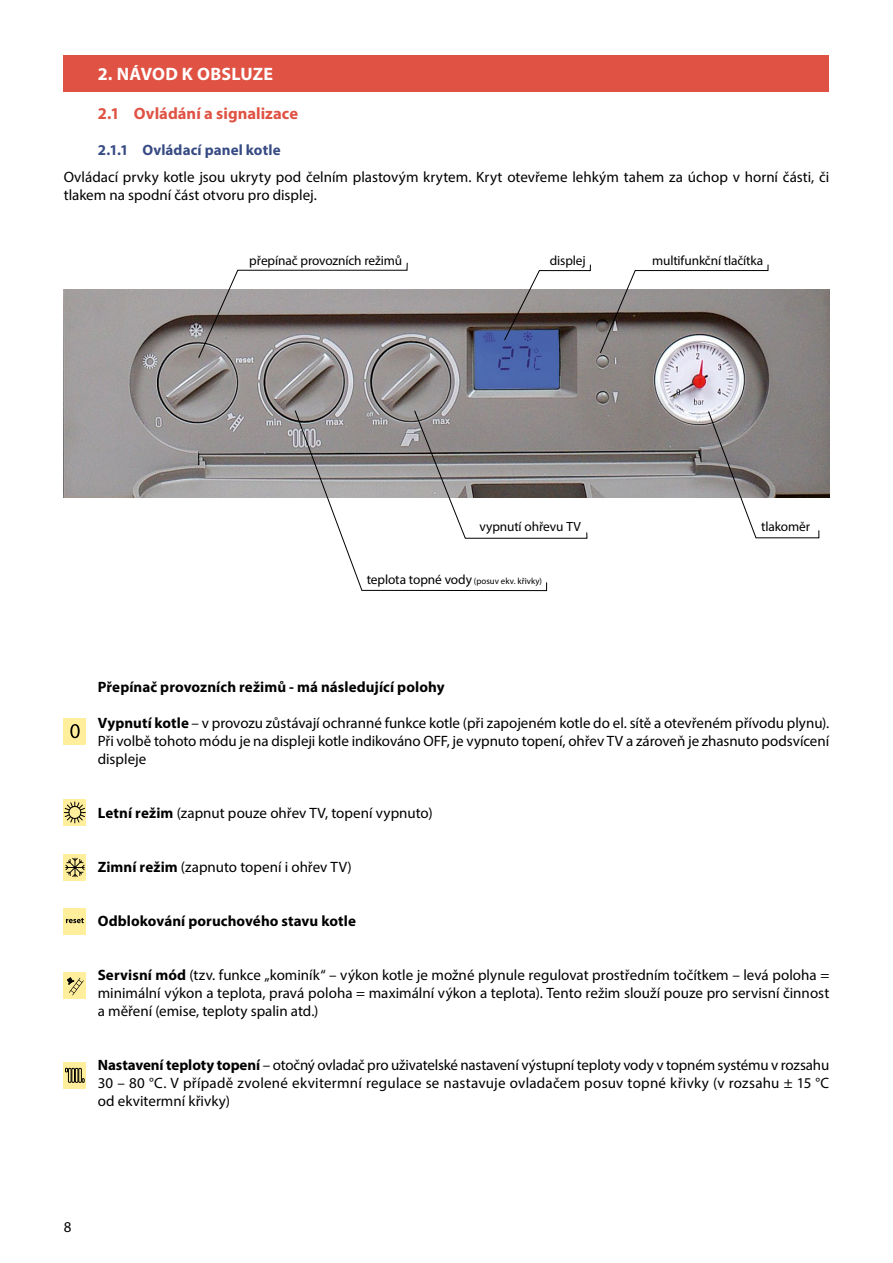
<style>
.page{position:relative;width:893px;height:1263px;background:#fff}
.page>*{position:absolute;margin:0;border:0;box-sizing:border-box;transform-origin:0 0}
.t1{font:700 18px "Myriad Pro";letter-spacing:.01em;color:#fff}
.t2{font:700 16.5px "Myriad Pro";color:#e05243}
.t3{font:15px/18px "Myriad Pro";color:#000;text-align:justify}
.t4{font:700 15px "Myriad Pro";letter-spacing:.005em;color:#000}
.t5{font:700 15px "Myriad Pro";letter-spacing:.005em;color:#374b84}
.t6{font:13.35px "Myriad Pro";letter-spacing:-.01em;color:#000}
.t7{font:8.85px "Myriad Pro";letter-spacing:.005em;color:#000}
.s1{font-size:13.35px}
.s2{font-weight:700}
</style>
<div class="page">
<img style="left:64px;top:289px;width:765px;height:208px">
<div style="left:64px;top:55px;width:765px;height:36px;background:#e05243"></div>
<svg style="left:504px;top:264px;width:87px;height:77px"></svg>
<svg style="left:198px;top:262px;width:210px;height:96px"></svg>
<svg style="left:294px;top:410px;width:253px;height:181px"></svg>
<svg style="left:414px;top:410px;width:173px;height:129px"></svg>
<svg style="left:708px;top:411px;width:111px;height:127px"></svg>
<svg style="left:600px;top:264px;width:169px;height:89px"></svg>
<div style="left:64px;top:718px;width:22px;height:27px;background:#ffee9c"></div>
<svg style="left:70px;top:724px;width:10px;height:14px"></svg>
<div style="left:64px;top:854px;width:22px;height:27px;background:#ffee9c"></div>
<svg style="left:65px;top:858px;width:20px;height:19px"></svg>
<div style="left:64px;top:908px;width:22px;height:27px;background:#ffee9c"></div>
<svg style="left:66px;top:918px;width:18px;height:5px"></svg>
<div style="left:64px;top:972px;width:22px;height:27px;background:#ffee9c"></div>
<svg style="left:67px;top:978px;width:17px;height:17px"></svg>
<svg style="left:64px;top:1062px;width:22px;height:27px"></svg>
<div style="left:68px;top:1068px;width:3px;height:15px;border:1px solid #000"></div>
<div style="left:72px;top:1068px;width:3px;height:15px;border:1px solid #000"></div>
<div style="left:75px;top:1068px;width:3px;height:15px;border:1px solid #000"></div>
<div style="left:79px;top:1068px;width:3px;height:15px;border:1px solid #000"></div>
<svg style="left:65px;top:1068px;width:3px;height:4px"></svg>
<div style="left:64px;top:799px;width:22px;height:27px;background:#ffee9c"></div>
<svg style="left:64px;top:801px;width:22px;height:22px"></svg>
<p class="t1" style="left:98px;top:62px;width:177px">2. NÁVOD K OBSLUZE</p>
<p class="t2" style="left:98px;top:102px;width:202px">2.1 Ovládání a signalizace</p>
<p class="t5" style="left:98px;top:140px;width:184px">2.1.1 Ovládací panel kotle</p>
<p class="t3" style="left:64px;top:167px;width:767px">Ovládací prvky kotle jsou ukryty pod čelním plastovým krytem. Kryt otevřeme lehkým tahem za úchop v horní části, či tlakem na spodní část otvoru pro displej.</p>
<p class="t6" style="left:249px;top:252px;width:154px">přepínač provozních režimů</p>
<p class="t6" style="left:550px;top:252px;width:37px">displej</p>
<p class="t6" style="left:652px;top:252px;width:113px">multifunkční tlačítka</p>
<p class="t6" style="left:479px;top:518px;width:103px">vypnutí ohřevu TV</p>
<p class="t7" style="left:367px;top:576px;width:177px"><span class="s1">teplota topné vody</span> (posuv ekv. křivky)</p>
<p class="t6" style="left:761px;top:518px;width:50px">tlakoměr</p>
<p class="t4" style="left:98px;top:677px;width:348px">Přepínač provozních režimů - má následující polohy</p>
<p class="t3" style="left:98px;top:713px;width:733px"><span class="s2">Vypnutí kotle</span> – v provozu zůstávají ochranné funkce kotle (při zapojeném kotle do el. sítě a otevřeném přívodu plynu).<br>Při volbě tohoto módu je na displeji kotle indikováno OFF, je vypnuto topení, ohřev TV a zároveň je zhasnuto podsvícení displeje</p>
<p class="t3" style="left:98px;top:803px;width:336px"><span class="s2">Letní režim</span> (zapnut pouze ohřev TV, topení vypnuto)</p>
<p class="t3" style="left:98px;top:857px;width:255px"><span class="s2">Zimní režim</span> (zapnuto topení i ohřev TV)</p>
<p class="t4" style="left:98px;top:911px;width:260px">Odblokování poruchového stavu kotle</p>
<p class="t3" style="left:98px;top:965px;width:733px"><span class="s2">Servisní mód</span> (tzv. funkce „kominík“ – výkon kotle je možné plynule regulovat prostředním točítkem – levá poloha = minimální výkon a teplota, pravá poloha = maximální výkon a teplota). Tento režim slouží pouze pro servisní činnost a měření (emise, teploty spalin atd.)</p>
<p class="t3" style="left:98px;top:1055px;width:733px"><span class="s2">Nastavení teploty topení</span> – otočný ovladač pro uživatelské nastavení výstupní teploty vody v topném systému v rozsahu 30 – 80 °C. V případě zvolené ekvitermní regulace se nastavuje ovladačem posuv topné křivky (v rozsahu ± 15 °C od ekvitermní křivky)</p>
<p class="t3" style="left:64px;top:1217px;width:9px">8</p>
</div>
